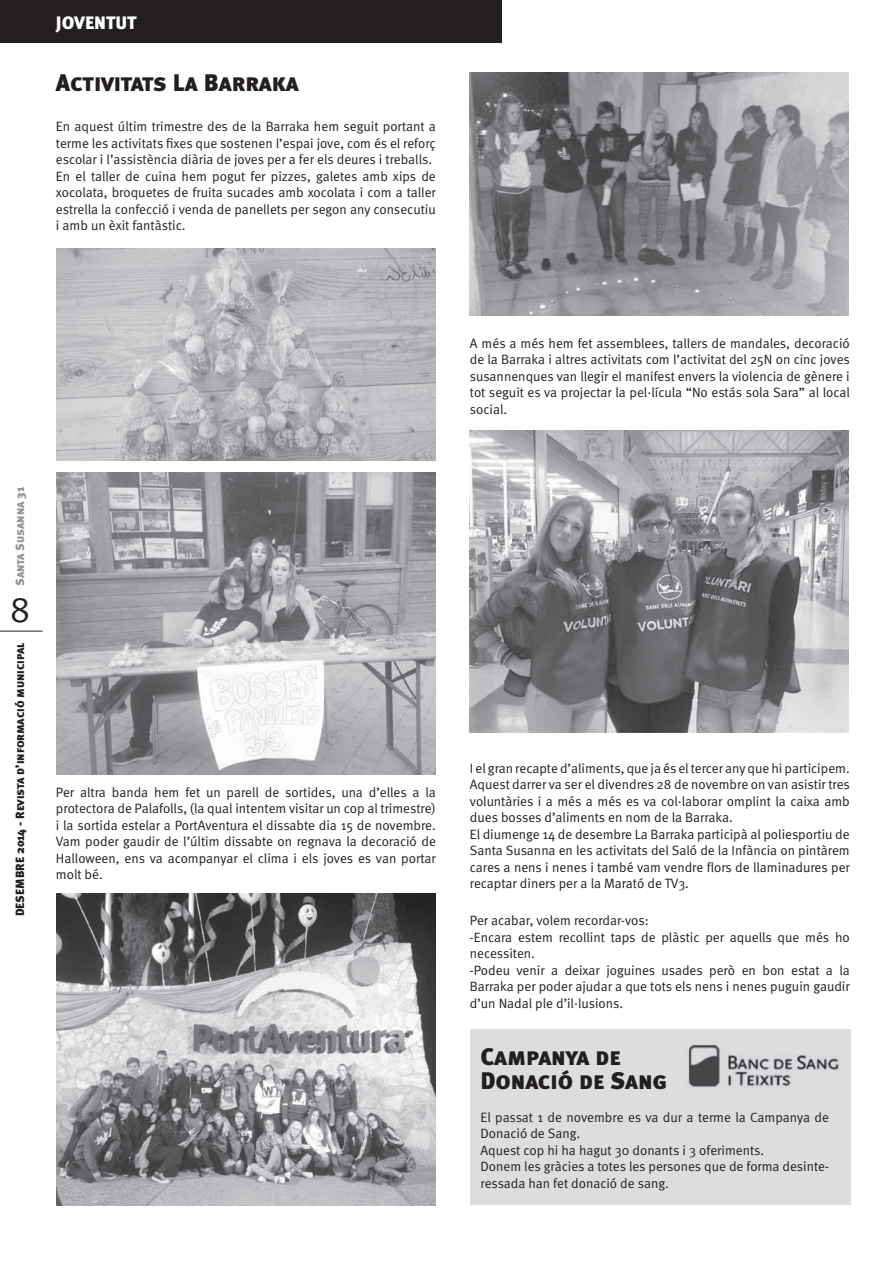
<style>
.page{position:relative;width:893px;height:1263px;background:#fff}
.page>*{position:absolute;margin:0;border:0;box-sizing:border-box;transform-origin:0 0}
.t1{font:36px "Meta Plus Normal Caps";color:#231f20}
.t2{font:24px/24px "Meta Black Caps";letter-spacing:-.005em;color:#231f20}
.t3{font:18px "Meta Black Caps";color:#fff}
.t4{font:13.5px/16.5px "Meta Normal";color:#231f20}
.t5{font:12px "Meta Black Caps";color:#231f20}
.t6{font:12px "Meta Black Caps";letter-spacing:-.015em;color:#939598}
</style>
<div class="page">
<div style="left:470px;top:1029px;width:380px;height:176px;background:#dcdddf"></div>
<div style="left:0;top:0;width:502px;height:43px;background:#231f20"></div>
<hr style="left:0;top:631px;width:43px;height:1px;background:#231f20">
<img style="left:57px;top:249px;width:378px;height:212px">
<img style="left:470px;top:72px;width:378px;height:244px">
<img style="left:470px;top:430px;width:378px;height:302px">
<img style="left:57px;top:472px;width:378px;height:302px">
<img style="left:57px;top:893px;width:378px;height:312px">
<img style="left:688px;top:1042px;width:163px;height:51px">
<h3 class="t3" style="left:56px;top:12px;width:82px">JOVENTUT</h3>
<h2 class="t2" style="left:56px;top:70px;width:244px">Activitats La Barraka</h2>
<p class="t4" style="left:56px;top:118px;width:381px">En aquest últim trimestre des de la Barraka hem seguit portant a terme les activitats fixes que sostenen l’espai jove, com és el reforç escolar i l’assistència diària de joves per a fer els deures i treballs.<br>En el taller de cuina hem pogut fer pizzes, galetes amb xips de xocolata, broquetes de fruita sucades amb xocolata i com a taller estrella la confecció i venda de panellets per segon any consecutiu i amb un èxit fantàstic.</p>
<p class="t6" style="left:13px;top:586px;width:100px;rotate:-90deg">Santa Susanna 31</p>
<h1 class="t1" style="left:11px;top:588px;width:21px">8</h1>
<p class="t5" style="left:13px;top:916px;width:275px;rotate:-90deg">DESEMBRE 2014 - Revista d’informació municipal</p>
<p class="t4" style="left:56px;top:784px;width:381px;text-align:justify">Per altra banda hem fet un parell de sortides, una d’elles a la protectora de Palafolls, (la qual intentem visitar un cop al trimestre) i la sortida estelar a PortAventura el dissabte dia 15 de novembre.<br>Vam poder gaudir de l’últim dissabte on regnava la decoració de Halloween, ens va acompanyar el clima i els joves es van portar molt bé.</p>
<p class="t4" style="left:470px;top:334px;width:382px;text-align:justify">A més a més hem fet assemblees, tallers de mandales, decoració de la Barraka i altres activitats com l’activitat del 25N on cinc joves susannenques van llegir el manifest envers la violencia de gènere i tot seguit es va projectar la pel·lícula “No estás sola Sara” al local social.</p>
<p class="t4" style="left:470px;top:759px;width:382px">I el gran recapte d’aliments, que ja és el tercer any que hi participem.<br>Aquest darrer va ser el divendres 28 de novembre on van asistir tres voluntàries i a més a més es va col·laborar omplint la caixa amb dues bosses d’aliments en nom de la Barraka.<br>El diumenge 14 de desembre La Barraka participà al poliesportiu de Santa Susanna en les activitats del Saló de la Infància on pintàrem cares a nens i nenes i també vam vendre flors de llaminadures per recaptar diners per a la Marató de TV3.</p>
<p class="t4" style="left:470px;top:912px;width:381px">Per acabar, volem recordar-vos:<br>-Encara estem recollint taps de plàstic per aquells que més ho necessiten.<br>-Podeu venir a deixar joguines usades però en bon estat a la Barraka per poder ajudar a que tots els nens i nenes puguin gaudir d’un Nadal ple d’il·lusions.</p>
<h2 class="t2" style="left:480px;top:1044px;width:188px">Campanya de<br>Donació de Sang</h2>
<p class="t4" style="left:480px;top:1109px;width:350px">El passat 1 de novembre es va dur a terme la Campanya de Donació de Sang.<br>Aquest cop hi ha hagut 30 donants i 3 oferiments.<br>Donem les gràcies a totes les persones que de forma desinte&shy;ressada han fet donació de sang.</p>
</div>
